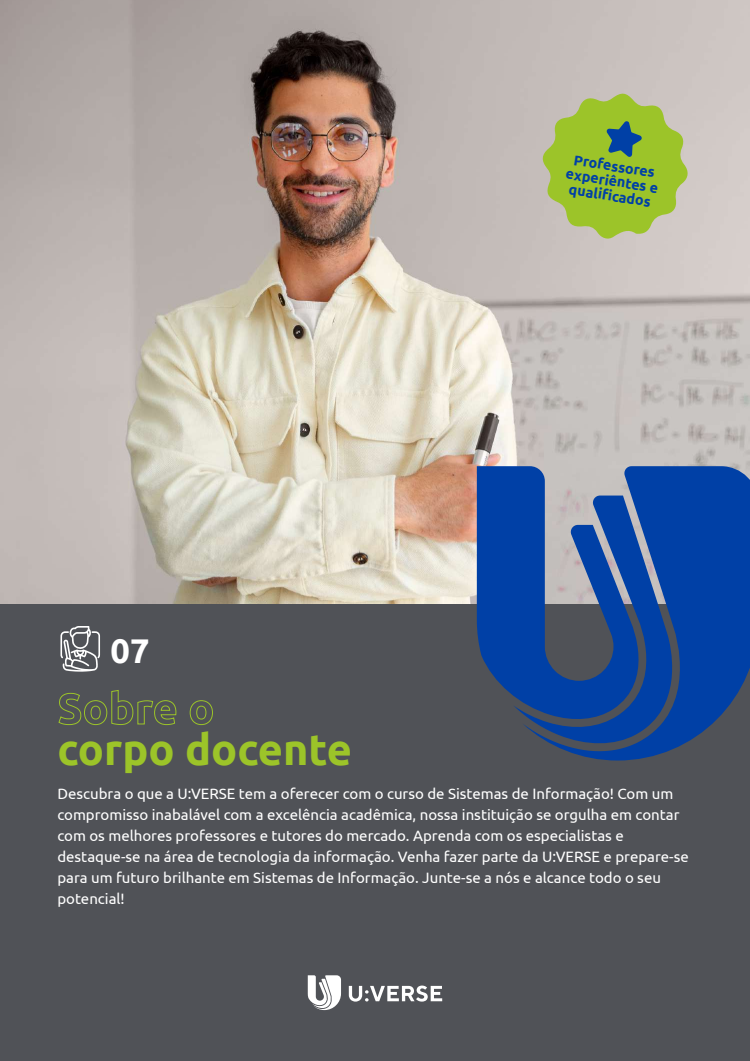
<style>
.page{position:relative;width:750px;height:1061px;background:#fff}
.page>*{position:absolute;margin:0;border:0;box-sizing:border-box;transform-origin:0 0}
.t1{font:700 43.2px "Ubuntu";color:#9cc429}
.t2{font:700 34.25px "Ubuntu";color:#fff}
.t3{font:15px/21px "Ubuntu";color:#fff}
.t4{font:700 14.3px/14.8px "Ubuntu";color:#0040a6;text-align:center}
</style>
<div class="page">
<img style="left:0;top:0;width:750px;height:604px">
<svg style="left:541px;top:91px;width:148px;height:149px;background:#a6bf5c"></svg>
<div style="left:0;top:604px;width:750px;height:456px;background:#505257"></div>
<svg style="left:349px;top:985px;width:93px;height:16px"></svg>
<svg style="left:308px;top:975px;width:33px;height:35px"></svg>
<svg style="left:58px;top:690px;width:119px;height:35px"></svg>
<svg style="left:189px;top:700px;width:24px;height:25px"></svg>
<svg style="left:556px;top:466px;width:194px;height:294px;fill:#0040a6"></svg>
<svg style="left:477px;top:466px;width:178px;height:230px;background:#2c5aa6"></svg>
<svg style="left:513px;top:495px;width:170px;height:251px;fill:#0040a6"></svg>
<svg style="left:60px;top:626px;width:40px;height:45px"></svg>
<h2 class="t2" style="left:111px;top:630px;width:40px">07</h2>
<h1 class="t1" style="left:57px;top:723px;width:296px">corpo docente</h1>
<p class="t4" style="left:570px;top:151px;width:95px;rotate:9deg">Professores experiêntes e qualifi cados</p>
<p class="t3" style="left:57px;top:782px;width:633px">Descubra o que a U:VERSE tem a oferecer com o curso de Sistemas de Informação! Com um compromisso inabalável com a excelência acadêmica, nossa instituição se orgulha em contar com os melhores professores e tutores do mercado. Aprenda com os especialistas e destaque-se na área de tecnologia da informação. Venha fazer parte da U:VERSE e prepare-se para um futuro brilhante em Sistemas de Informação. Junte-se a nós e alcance todo o seu potencial!</p>
</div>
